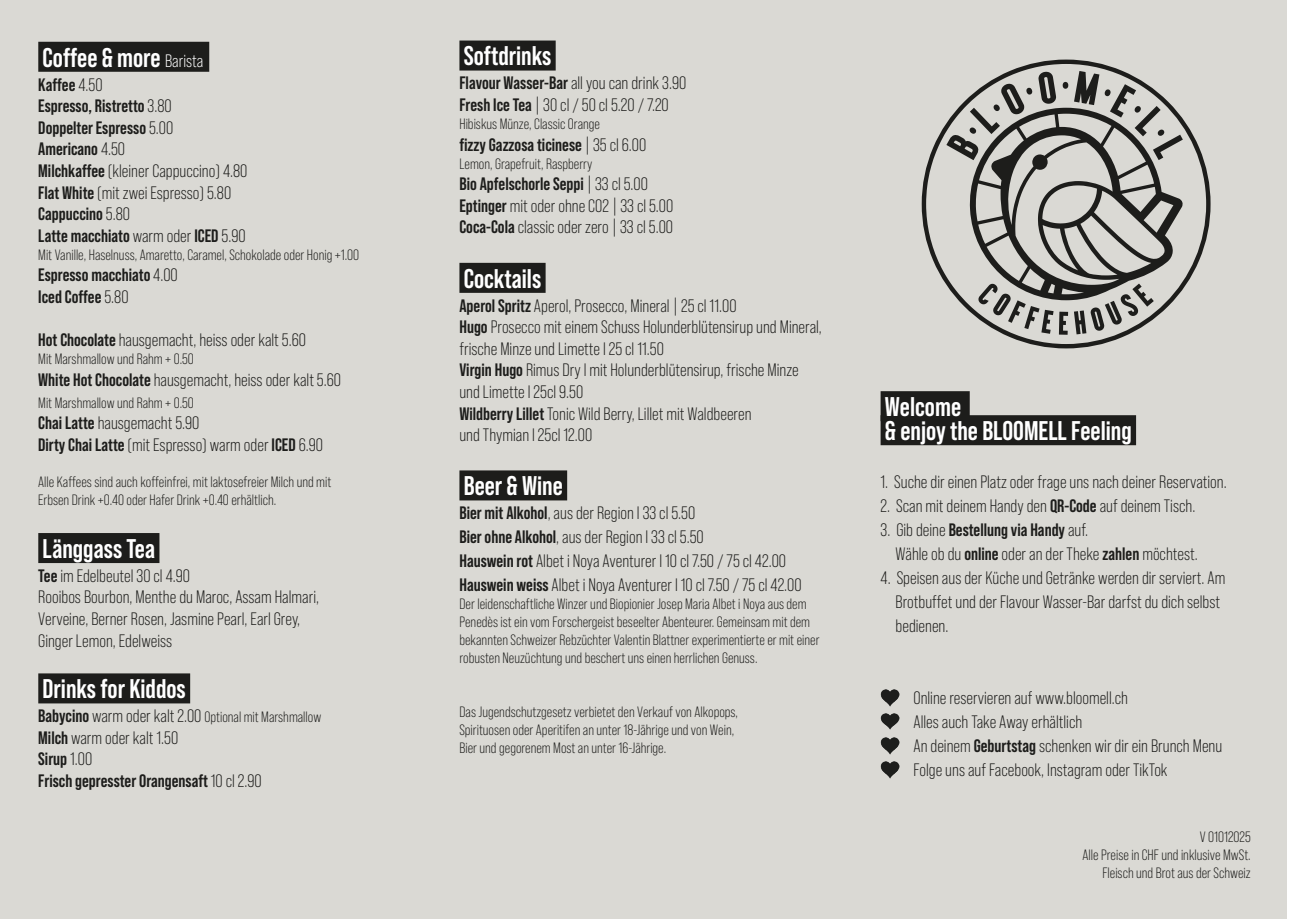
<style>
.page{position:relative;width:1289px;height:919px;background:#fff}
.page>*{position:absolute;margin:0;border:0;box-sizing:border-box;transform-origin:0 0}
.t1{font:700 27px "Bebas Neue Pro";color:#fff}
.t2{font:18px/24px "Bebas Neue Pro";color:#1d1d1b;text-align:center}
.t3{font:700 18px "Bebas Neue Pro";color:#1d1d1b}
.t4{font:15px/18px "Bebas Neue Pro";color:#1d1d1b}
.s1{font-weight:400;font-size:18px}
.s2{font-weight:400}
.s3{font-weight:700}
.s4{font-weight:700;font-size:18px}
.s5{font-size:18px}
</style>
<div class="page">
<div style="left:0;top:0;width:1286px;height:918px;background:#dad9d4"></div>
<div style="left:38px;top:42px;width:171px;height:30px;background:#1d1d1b"></div>
<div style="left:38px;top:533px;width:121px;height:30px;background:#1d1d1b"></div>
<div style="left:38px;top:673px;width:152px;height:30px;background:#1d1d1b"></div>
<div style="left:459px;top:41px;width:96px;height:30px;background:#1d1d1b"></div>
<svg style="left:921px;top:60px;width:289px;height:288px"></svg>
<svg style="left:946px;top:71px;width:236px;height:264px"></svg>
<div style="left:880px;top:391px;width:89px;height:30px;background:#1d1d1b"></div>
<div style="left:880px;top:415px;width:256px;height:30px;background:#1d1d1b"></div>
<img style="left:880px;top:761px;width:19px;height:17px">
<img style="left:880px;top:689px;width:19px;height:17px">
<img style="left:880px;top:713px;width:19px;height:16px">
<img style="left:880px;top:737px;width:19px;height:17px">
<div style="left:459px;top:263px;width:86px;height:30px;background:#1d1d1b"></div>
<div style="left:459px;top:470px;width:108px;height:30px;background:#1d1d1b"></div>
<p class="t1" style="left:43px;top:42px;width:162px">Coffee &amp; more <span class="s1">Barista</span></p>
<p class="t3" style="left:38px;top:74px;width:66px">Kaffee <span class="s2">4.50</span></p>
<p class="t3" style="left:38px;top:96px;width:135px">Espresso, Ristretto <span class="s2">3.80</span></p>
<p class="t3" style="left:38px;top:117px;width:136px">Doppelter Espresso <span class="s2">5.00</span></p>
<p class="t3" style="left:38px;top:139px;width:88px">Americano <span class="s2">4.50</span></p>
<p class="t2" style="left:38px;top:159px;width:211px"><span class="s3">Milchkaffee</span> (kleiner Cappuccino) 4.80</p>
<p class="t2" style="left:38px;top:180px;width:194px"><span class="s3">Flat White</span> (mit zwei Espresso) 5.80</p>
<p class="t3" style="left:38px;top:204px;width:93px">Cappuccino <span class="s2">5.80</span></p>
<p class="t3" style="left:38px;top:225px;width:209px">Latte macchiato <span class="s2">warm oder</span> ICED <span class="s2">5.90</span></p>
<p class="t4" style="left:38px;top:246px;width:322px">Mit Vanille, Haselnuss, Amaretto, Caramel, Schokolade oder Honig +1.00</p>
<p class="t3" style="left:38px;top:265px;width:141px">Espresso macchiato <span class="s2">4.00</span></p>
<p class="t3" style="left:38px;top:286px;width:92px">Iced Coffee <span class="s2">5.80</span></p>
<p class="t2" style="left:38px;top:328px;width:269px"><span class="s3">Hot Chocolate</span> hausgemacht, heiss oder kalt 5.60</p>
<p class="t4" style="left:38px;top:350px;width:157px">Mit Marshmallow und Rahm + 0.50</p>
<p class="t2" style="left:38px;top:367px;width:304px"><span class="s3">White Hot Chocolate</span> hausgemacht, heiss oder kalt 5.60</p>
<p class="t4" style="left:38px;top:393px;width:157px">Mit Marshmallow und Rahm + 0.50</p>
<p class="t2" style="left:38px;top:411px;width:163px"><span class="s3">Chai Latte</span> hausgemacht 5.90</p>
<p class="t2" style="left:38px;top:432px;width:286px"><span class="s3">Dirty Chai Latte</span> (mit Espresso) warm oder <span class="s3">ICED</span> 6.90</p>
<p class="t4" style="left:38px;top:473px;width:294px">Alle Kaffees sind auch koffeinfrei, mit laktosefreier Milch und mit</p>
<p class="t4" style="left:38px;top:491px;width:239px">Erbsen Drink +0.40 oder Hafer Drink +0.40 erhältlich.</p>
<p class="t1" style="left:43px;top:533px;width:114px">Länggass Tea</p>
<p class="t2" style="left:38px;top:563px;width:153px"><span class="s3">Tee</span> im Edelbeutel 30 cl 4.90</p>
<p class="t2" style="left:38px;top:585px;width:282px">Rooibos Bourbon, Menthe du Maroc, Assam Halmari,</p>
<p class="t2" style="left:38px;top:606px;width:263px">Verveine, Berner Rosen, Jasmine Pearl, Earl Grey,</p>
<p class="t2" style="left:38px;top:628px;width:135px">Ginger Lemon, Edelweiss</p>
<p class="t1" style="left:43px;top:673px;width:145px">Drinks for Kiddos</p>
<p class="t4" style="left:38px;top:708px;width:284px"><span class="s4">Babycino</span> <span class="s5">warm oder kalt 2.00</span> Optional mit Marshmallow</p>
<p class="t2" style="left:38px;top:725px;width:141px"><span class="s3">Milch</span> warm oder kalt 1.50</p>
<p class="t3" style="left:38px;top:748px;width:55px">Sirup <span class="s2">1.00</span></p>
<p class="t3" style="left:38px;top:770px;width:225px">Frisch gepresster Orangensaft <span class="s2">10 cl 2.90</span></p>
<p class="t1" style="left:464px;top:40px;width:89px">Softdrinks</p>
<p class="t2" style="left:459px;top:71px;width:228px"><span class="s3">Flavour Wasser-Bar</span> all you can drink 3.90</p>
<p class="t2" style="left:459px;top:93px;width:211px"><span class="s3">Fresh Ice Tea</span> | 30 cl / 50 cl 5.20 / 7.20</p>
<p class="t4" style="left:459px;top:115px;width:142px">Hibiskus Münze, Classic Orange</p>
<p class="t3" style="left:459px;top:134px;width:188px">fizzy Gazzosa ticinese <span class="s2">| 35 cl 6.00</span></p>
<p class="t4" style="left:459px;top:154px;width:134px">Lemon, Grapefruit, Raspberry</p>
<p class="t3" style="left:459px;top:174px;width:190px">Bio Apfelschorle Seppi <span class="s2">| 33 cl 5.00</span></p>
<p class="t2" style="left:459px;top:193px;width:215px"><span class="s3">Eptinger</span> mit oder ohne CO2 | 33 cl 5.00</p>
<p class="t2" style="left:459px;top:215px;width:215px"><span class="s3">Coca-Cola</span> classic oder zero | 33 cl 5.00</p>
<p class="t1" style="left:464px;top:263px;width:79px">Cocktails</p>
<p class="t2" style="left:459px;top:293px;width:278px"><span class="s3">Aperol Spritz</span> Aperol, Prosecco, Mineral | 25 cl 11.00</p>
<p class="t2" style="left:459px;top:316px;width:364px;line-height:21.6px;text-align:left"><span class="s3">Hugo</span> Prosecco mit einem Schuss Holunderblütensirup und Mineral, frische Minze und Limette I 25 cl 11.50</p>
<p class="t2" style="left:459px;top:358px;width:341px"><span class="s3">Virgin Hugo</span> Rimus Dry l mit Holunderblütensirup, frische Minze</p>
<p class="t2" style="left:459px;top:380px;width:125px">und Limette I 25cl 9.50</p>
<p class="t2" style="left:459px;top:401px;width:293px"><span class="s3">Wildberry Lillet</span> Tonic Wild Berry, Lillet mit Waldbeeren</p>
<p class="t2" style="left:459px;top:423px;width:134px">und Thymian I 25cl 12.00</p>
<p class="t1" style="left:464px;top:470px;width:101px">Beer &amp; Wine</p>
<p class="t2" style="left:459px;top:501px;width:237px"><span class="s3">Bier mit Alkohol</span>, aus der Region I 33 cl 5.50</p>
<p class="t2" style="left:459px;top:525px;width:246px"><span class="s3">Bier ohne Alkohol</span>, aus der Region I 33 cl 5.50</p>
<p class="t2" style="left:459px;top:549px;width:328px"><span class="s3">Hauswein rot</span> Albet i Noya Aventurer I 10 cl 7.50 / 75 cl 42.00</p>
<p class="t2" style="left:459px;top:573px;width:344px"><span class="s3">Hauswein weiss</span> Albet i Noya Aventurer I 10 cl 7.50 / 75 cl 42.00</p>
<p class="t4" style="left:459px;top:595px;width:361px">Der leidenschaftliche Winzer und Biopionier Josep Maria Albet i Noya aus dem Penedès ist ein vom Forschergeist beseelter Abenteurer. Gemeinsam mit dem bekannten Schweizer Rebzüchter Valentin Blattner experimentierte er mit einer robusten Neuzüchtung und beschert uns einen herrlichen Genuss.</p>
<p class="t4" style="left:459px;top:703px;width:280px">Das Jugendschutzgesetz verbietet den Verkauf von Alkopops,</p>
<p class="t4" style="left:459px;top:721px;width:276px">Spirituosen oder Aperitifen an unter 18-Jährige und von Wein,</p>
<p class="t4" style="left:459px;top:739px;width:208px">Bier und gegorenem Most an unter 16-Jährige.</p>
<p class="t1" style="left:884px;top:391px;width:78px">Welcome</p>
<p class="t1" style="left:884px;top:415px;width:248px">&amp; enjoy the BLOOMELL Feeling</p>
<p class="t2" style="left:880px;top:470px;width:347px">1. Suche dir einen Platz oder frage uns nach deiner Reservation.</p>
<p class="t2" style="left:880px;top:494px;width:316px">2. Scan mit deinem Handy den <span class="s3">QR-Code</span> auf deinem Tisch.</p>
<p class="t3" style="left:880px;top:519px;width:209px"><span class="s2">3. Gib deine</span> Bestellung via Handy <span class="s2">auf.</span></p>
<p class="t2" style="left:895px;top:542px;width:303px">Wähle ob du <span class="s3">online</span> oder an der Theke <span class="s3">zahlen</span> möchtest.</p>
<p class="t2" style="left:880px;top:566px;width:346px">4. Speisen aus der Küche und Getränke werden dir serviert. Am<br>Brotbuffet und der Flavour Wasser-Bar darfst du dich selbst</p>
<p class="t2" style="left:895px;top:614px;width:54px">bedienen.</p>
<p class="t2" style="left:913px;top:686px;width:216px">Online reservieren auf www.bloomell.ch</p>
<p class="t2" style="left:913px;top:710px;width:170px">Alles auch Take Away erhältlich</p>
<p class="t2" style="left:913px;top:734px;width:310px">An deinem <span class="s3">Geburtstag</span> schenken wir dir ein Brunch Menu</p>
<p class="t2" style="left:913px;top:758px;width:256px">Folge uns auf Facebook, Instagram oder TikTok</p>
<p class="t4" style="left:1199px;top:828px;width:52px">V 01012025</p>
<p class="t4" style="left:1082px;top:846px;width:170px">Alle Preise in CHF und inklusive MwSt.</p>
<p class="t4" style="left:1102px;top:864px;width:150px">Fleisch und Brot aus der Schweiz</p>
</div>
